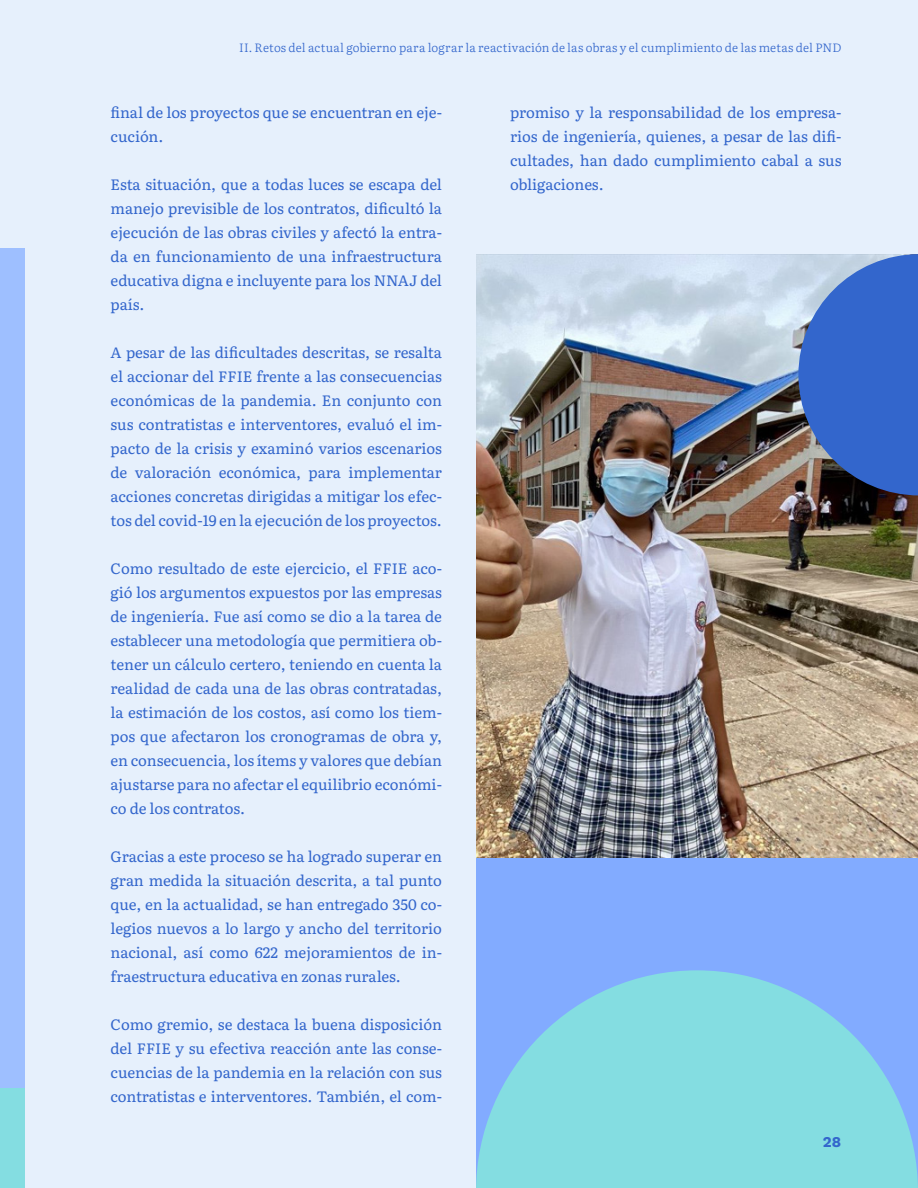
<style>
.page{position:relative;width:918px;height:1188px;background:#fff}
.page>*{position:absolute;margin:0;border:0;box-sizing:border-box;transform-origin:0 0}
._12__Destacados{font:15px/24px "Literata 12 pt";letter-spacing:-.005em;color:#36c;text-align:justify}
.t1{font:15px "Work Sans";color:#36c}
.t2{font:300 12px "Literata 12 pt";letter-spacing:.015em;color:#36c}
</style>
<div class="page">
<div style="left:0;top:0;width:26px;height:1188px;background:#9ebfff"></div>
<div style="left:0;top:0;width:26px;height:247px;background:#e6f0fc"></div>
<div style="left:0;top:1089px;width:26px;height:99px;background:#84dde1"></div>
<div style="left:26px;top:0;width:892px;height:1188px;background:#e6f0fc"></div>
<div style="left:476px;top:797px;width:442px;height:391px;background:#82abff"></div>
<img style="left:476px;top:255px;width:442px;height:602px">
<svg style="left:798px;top:254px;width:120px;height:241px;background:#476fbf"></svg>
<svg style="left:476px;top:970px;width:442px;height:218px;fill:#84dde1"></svg>
<p class="t2" style="left:239px;top:38px;width:604px">II. Retos del actual gobierno para lograr la reactivación de las obras y el cumplimiento de las metas del PND</p>
<p class="_12__Destacados" style="left:111px;top:99px;width:333px">final de los proyectos que se encuentran en eje&shy;cución.</p>
<p class="_12__Destacados" style="left:111px;top:171px;width:333px">Esta situación, que a todas luces se escapa del manejo previsible de los contratos, dificultó la ejecución de las obras civiles y afectó la entra&shy;da en funcionamiento de una infraestructura educativa digna e incluyente para los NNAJ del país.</p>
<p class="_12__Destacados" style="left:111px;top:339px;width:333px">A pesar de las dificultades descritas, se resalta el accionar del FFIE frente a las consecuencias económicas de la pandemia. En conjunto con sus contratistas e interventores, evaluó el im&shy;pacto de la crisis y examinó varios escenarios de valoración económica, para implementar acciones concretas dirigidas a mitigar los efec&shy;tos del covid-19 en la ejecución de los proyectos.</p>
<p class="_12__Destacados" style="left:111px;top:555px;width:333px">Como resultado de este ejercicio, el FFIE aco&shy;gió los argumentos expuestos por las empresas de ingeniería. Fue así como se dio a la tarea de establecer una metodología que permitiera ob&shy;tener un cálculo certero, teniendo en cuenta la realidad de cada una de las obras contratadas, la estimación de los costos, así como los tiem&shy;pos que afectaron los cronogramas de obra y, en consecuencia, los ítems y valores que debían ajustarse para no afectar el equilibrio económi&shy;co de los contratos.</p>
<p class="_12__Destacados" style="left:111px;top:843px;width:333px">Gracias a este proceso se ha logrado superar en gran medida la situación descrita, a tal punto que, en la actualidad, se han entregado 350 co&shy;legios nuevos a lo largo y ancho del territorio nacional, así como 622 mejoramientos de in&shy;fraestructura educativa en zonas rurales.</p>
<p class="_12__Destacados" style="left:111px;top:1011px;width:333px">Como gremio, se destaca la buena disposición del FFIE y su efectiva reacción ante las conse&shy;cuencias de la pandemia en la relación con sus contratistas e interventores. También, el com-</p>
<p class="_12__Destacados" style="left:510px;top:99px;width:333px">promiso y la responsabilidad de los empresa&shy;rios de ingeniería, quienes, a pesar de las difi&shy;cultades, han dado cumplimiento cabal a sus obligaciones.</p>
<p class="t1" style="left:823px;top:1131px;width:20px">28</p>
</div>
